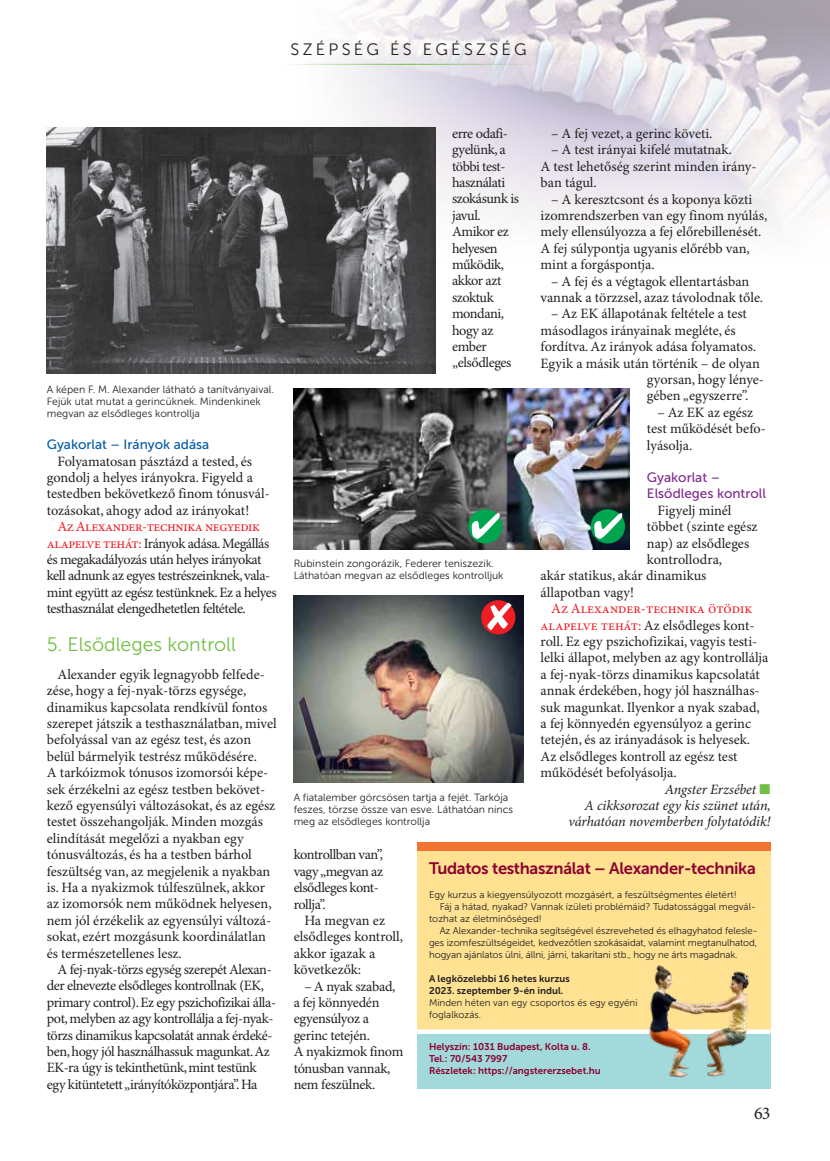
<style>
.page{position:relative;width:830px;height:1161px;background:#fff}
.page>*{position:absolute;margin:0;border:0;box-sizing:border-box;transform-origin:0 0}
.t1{font:19.5px "Museo Sans 300";color:#71bf44}
.t2{font:18px "Minion Pro";color:#231f20}
.t3{font:16.5px "Museo Sans 700";letter-spacing:-.02em;color:#8b012f}
.t4{font:16.5px "Museo Sans 300";letter-spacing:.2em;color:#231f20}
.t5{font:14.25px/16.4px "Minion Pro";letter-spacing:-.01em;color:#231f20}
.t6{font:14.25px/16.4px "Minion Pro";letter-spacing:-.03em;color:#231f20}
.t7{font:italic 14.25px "Minion Pro";letter-spacing:-.01em;color:#231f20}
.t8{font:14.25px "Minion Pro";color:#ee1d23}
.t9{font:13.5px/16.4px "Museo Sans 500";color:#802990}
.t10{font:13.5px "Museo Sans 500";color:#015aaa}
.t11{font:10.5px/12px "Museo Sans 300";color:#231f20}
.t12{font:9.75px/12px "Museo Sans 300";letter-spacing:-.01em;color:#231f20}
.t13{font:9.75px/12px "Museo Sans 700";color:#8b012f}
.t14{font:9.75px/12px "Museo Sans 700";color:#231f20}
.s1{color:#ee1d23}
.s2{color:#71bf44}
</style>
<div class="page">
<img style="left:295px;top:0;width:534px;height:264px">
<img style="left:47px;top:128px;width:388px;height:245px">
<img style="left:293px;top:388px;width:336px;height:161px">
<img style="left:293px;top:595px;width:230px;height:187px">
<div style="left:468px;top:509px;width:34px;height:34px;background:#00a54f;border-radius:50%"></div>
<svg style="left:471px;top:513px;width:28px;height:26px"></svg>
<svg style="left:590px;top:509px;width:34px;height:34px"></svg>
<svg style="left:594px;top:513px;width:28px;height:26px"></svg>
<div style="left:481px;top:600px;width:34px;height:34px;background:#ee1d23;border-radius:50%"></div>
<svg style="left:487px;top:602px;width:24px;height:28px"></svg>
<div style="left:417px;top:850px;width:353px;height:239px;background:#ffe192"></div>
<div style="left:417px;top:842px;width:353px;height:8px;background:#f37431"></div>
<div style="left:417px;top:1032px;width:353px;height:57px;background:#a2dadb"></div>
<div style="left:417px;top:1029px;width:353px;height:5px;background:#fff"></div>
<img style="left:643px;top:965px;width:114px;height:113px">
<hr style="left:279px;top:64px;width:259px;height:1px;background:#71bf44">
<p class="t4" style="left:290px;top:40px;width:237px">SZÉPSÉG ÉS EGÉSZSÉG</p>
<p class="t11" style="left:47px;top:383px;width:229px">A képen F. M. Alexander látható a tanítványaival.<br>Fejük utat mutat a gerincüknek. Mindenkinek megvan az elsődleges kontrollja</p>
<p class="t10" style="left:47px;top:437px;width:164px">Gyakorlat – Irányok adása</p>
<p class="t5" style="left:47px;top:453px;width:224px;text-indent:11px">Folyamatosan pásztázd a tested, és gondolj a helyes irányokra. Figyeld a testedben bekövetkező finom tónusvál&shy;tozásokat, ahogy adod az irányokat!</p>
<p class="t6" style="left:47px;top:519px;width:231px;text-indent:11px"><span class="s1">Az Alexander-technika negyedik alapelve tehát:</span> Irányok adása. Megállás és megakadályozás után helyes irányokat kell adnunk az egyes testrészeinknek, vala&shy;mint együtt az egész testünknek. Ez a helyes testhasználat elengedhetetlen feltétele.</p>
<h1 class="t1" style="left:47px;top:633px;width:190px">5. Elsődleges kontroll</h1>
<p class="t5" style="left:47px;top:667px;width:231px;text-indent:11px">Alexander egyik legnagyobb felfede&shy;zése, hogy a fej-nyak-törzs egysége, dinamikus kapcsolata rendkívül fontos szerepet játszik a testhasználatban, mivel befolyással van az egész test, és azon belül bármelyik testrész működésére.<br>A tarkóizmok tónusos izomorsói képe&shy;sek érzékelni az egész testben bekövet&shy;kező egyensúlyi változásokat, és az egész testet összehangolják. Minden mozgás elindítását megelőzi a nyakban egy tónusváltozás, és ha a testben bárhol feszültség van, az megjelenik a nyakban is. Ha a nyakizmok túlfeszülnek, akkor az izomorsók nem működnek helyesen, nem jól érzékelik az egyensúlyi változá&shy;sokat, ezért mozgásunk koordinálatlan és természetellenes lesz.</p>
<p class="t6" style="left:47px;top:962px;width:231px;text-indent:11px">A fej-nyak-törzs egység szerepét Alexan&shy;der elnevezte elsődleges kontrollnak (EK, primary control). Ez egy pszichofizikai álla&shy;pot, melyben az agy kontrollálja a fej-nyak&shy;törzs dinamikus kapcsolatát annak érdeké&shy;ben, hogy jól használhassuk magunkat. Az EK-ra úgy is tekinthetünk, mint testünk egy kitüntetett „irányítóközpontjára”. Ha</p>
<p class="t6" style="left:452px;top:126px;width:68px">erre odafi&shy;gyelünk, a többi test&shy;használati szokásunk is javul.<br>Amikor ez helyesen működik, akkor azt szoktuk mondani, hogy az ember „elsődleges</p>
<p class="t5" style="left:551px;top:126px;width:163px">– A fej vezet, a gerinc követi.</p>
<p class="t5" style="left:540px;top:142px;width:217px;text-indent:11px">– A test irányai kifelé mutatnak.<br>A test lehetőség szerint minden irány&shy;ban tágul.</p>
<p class="t5" style="left:540px;top:191px;width:228px;text-indent:11px">– A keresztcsont és a koponya közti izomrendszerben van egy finom nyúlás, mely ellensúlyozza a fej előrebillenését.<br>A fej súlypontja ugyanis előrébb van, mint a forgáspontja.</p>
<p class="t5" style="left:540px;top:273px;width:224px;text-align:center">– A fej és a végtagok ellentartásban vannak a törzzsel, azaz távolodnak tőle.</p>
<p class="t5" style="left:551px;top:306px;width:197px">– Az EK állapotának feltétele a test</p>
<p class="t5" style="left:540px;top:323px;width:197px">másodlagos irányainak megléte, és</p>
<p class="t5" style="left:540px;top:339px;width:217px">fordítva. Az irányok adása folyamatos.</p>
<p class="t5" style="left:540px;top:355px;width:221px">Egyik a másik után történik – de olyan</p>
<p class="t5" style="left:646px;top:372px;width:118px">gyorsan, hogy lénye-</p>
<p class="t5" style="left:646px;top:388px;width:103px">gében „egyszerre”.</p>
<p class="t5" style="left:646px;top:405px;width:120px;text-indent:11px">– Az EK az egész test működését befo&shy;lyásolja.</p>
<p class="t9" style="left:646px;top:469px;width:120px">Gyakorlat –<br>Elsődleges kontroll</p>
<p class="t5" style="left:657px;top:503px;width:75px">Figyelj minél</p>
<p class="t5" style="left:646px;top:519px;width:112px">többet (szinte egész</p>
<p class="t5" style="left:646px;top:535px;width:104px">nap) az elsődleges</p>
<p class="t5" style="left:646px;top:552px;width:77px">kontrollodra,</p>
<p class="t5" style="left:540px;top:568px;width:167px">akár statikus, akár dinamikus</p>
<p class="t5" style="left:540px;top:585px;width:95px">állapotban vagy!</p>
<p class="t8" style="left:551px;top:600px;width:203px">Az Alexander-technika ötödik</p>
<p class="t5" style="left:540px;top:617px;width:215px"><span class="s1">alapelve tehát:</span> Az elsődleges kont-</p>
<p class="t5" style="left:540px;top:634px;width:218px">roll. Ez egy pszichofizikai, vagyis testi-</p>
<p class="t5" style="left:540px;top:650px;width:229px">lelki állapot, melyben az agy kontrollálja</p>
<p class="t5" style="left:540px;top:667px;width:221px">a fej-nyak-törzs dinamikus kapcsolatát</p>
<p class="t5" style="left:540px;top:683px;width:220px">annak érdekében, hogy jól használhas-</p>
<p class="t5" style="left:540px;top:699px;width:221px">suk magunkat. Ilyenkor a nyak szabad,</p>
<p class="t5" style="left:540px;top:716px;width:212px">a fej könnyedén egyensúlyoz a gerinc</p>
<p class="t5" style="left:540px;top:732px;width:211px">tetején, és az irányadások is helyesek.</p>
<p class="t5" style="left:540px;top:749px;width:198px">Az elsődleges kontroll az egész test</p>
<p class="t5" style="left:540px;top:765px;width:137px">működését befolyásolja.</p>
<p class="t7" style="left:664px;top:780px;width:107px">Angster Erzsébet <span class="s2">■</span></p>
<p class="t7" style="left:584px;top:797px;width:188px">A cikksorozat egy kis szünet után,</p>
<p class="t7" style="left:568px;top:813px;width:203px">várhatóan novemberben folytatódik!</p>
<p class="t11" style="left:293px;top:557px;width:211px">Rubinstein zongorázik, Federer teniszezik.<br>Láthatóan megvan az elsődleges kontrolljuk</p>
<p class="t11" style="left:293px;top:792px;width:221px">A fiatalember görcsösen tartja a fejét. Tarkója feszes, törzse össze van esve. Láthatóan nincs meg az elsődleges kontrollja</p>
<p class="t3" style="left:429px;top:859px;width:328px">Tudatos testhasználat – Alexander-technika</p>
<p class="t12" style="left:429px;top:889px;width:309px">Egy kurzus a kiegyensúlyozott mozgásért, a feszültségmentes életért!</p>
<p class="t12" style="left:439px;top:901px;width:317px">Fáj a hátad, nyakad? Vannak ízületi problémáid? Tudatossággal megvál-</p>
<p class="t12" style="left:429px;top:913px;width:114px">tozhat az életminőséged!</p>
<p class="t12" style="left:439px;top:925px;width:319px">Az Alexander-technika segítségével észreveheted és elhagyhatod felesle-</p>
<p class="t12" style="left:429px;top:937px;width:329px">ges izomfeszültségeidet, kedvezőtlen szokásaidat, valamint megtanulhatod,</p>
<p class="t12" style="left:429px;top:949px;width:310px">hogyan ajánlatos ülni, állni, járni, takarítani stb., hogy ne árts magadnak.</p>
<p class="t14" style="left:429px;top:973px;width:142px">A legközelebbi 16 hetes kurzus<br>2023. szeptember 9-én indul.</p>
<p class="t12" style="left:429px;top:997px;width:210px">Minden héten van egy csoportos és egy egyéni foglalkozás.</p>
<p class="t13" style="left:429px;top:1040px;width:173px">Helyszín: 1031 Budapest, Kolta u. 8.<br>Tel.: 70/543 7997<br>Részletek: https://angstererzsebet.hu</p>
<p class="t5" style="left:293px;top:847px;width:91px">kontrollban van”, vagy „megvan az elsődleges kont&shy;rollja”.</p>
<p class="t5" style="left:293px;top:913px;width:111px;text-indent:11px">Ha megvan ez elsődleges kontroll, akkor igazak a következők:</p>
<p class="t5" style="left:293px;top:978px;width:111px;text-indent:11px">– A nyak szabad, a fej könnyedén egyensúlyoz a gerinc tetején.<br>A nyakizmok finom tónusban vannak, nem feszülnek.</p>
<p class="t2" style="left:753px;top:1102px;width:18px">63</p>
</div>
